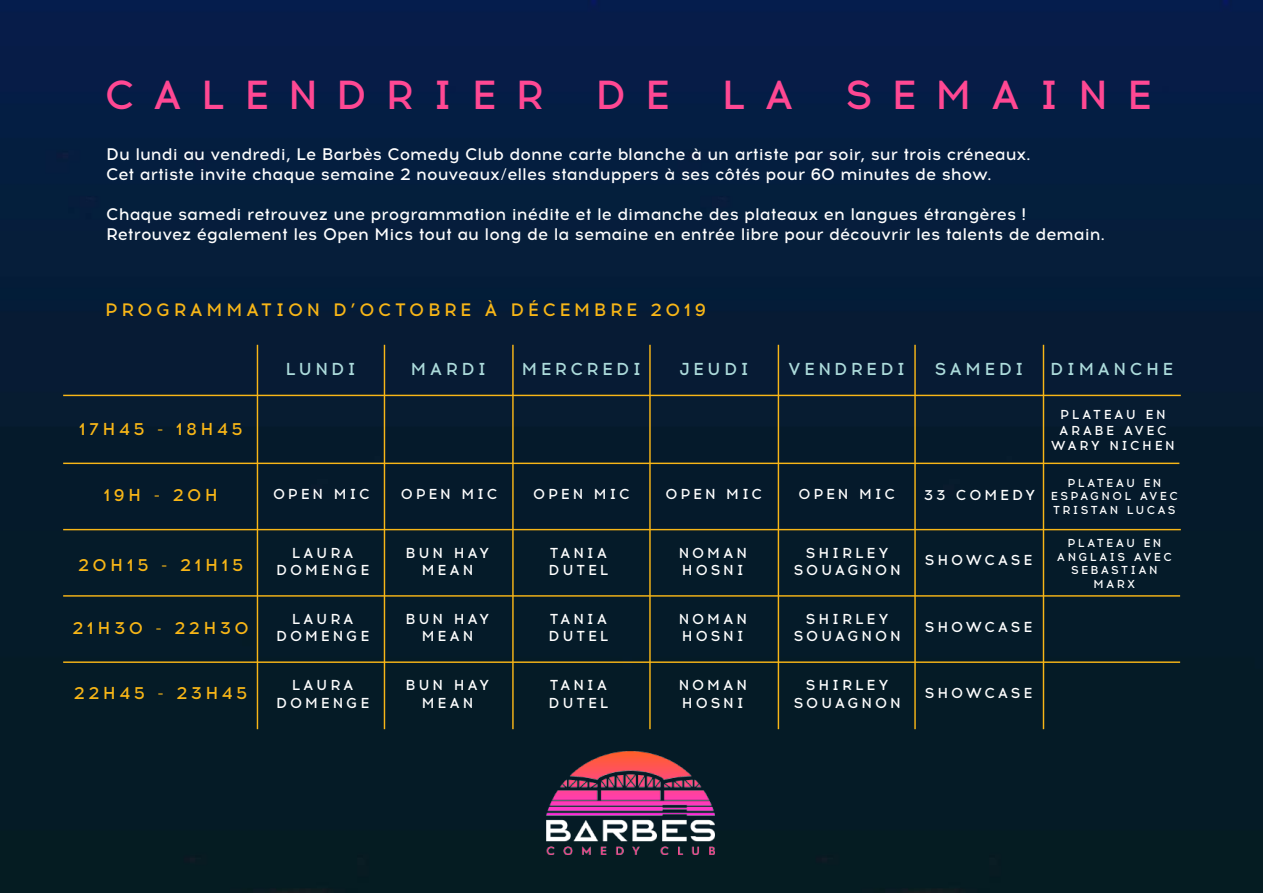
<style>
.page{position:relative;width:1263px;height:893px;background:#fff}
.page>*{position:absolute;margin:0;border:0;box-sizing:border-box;transform-origin:0 0}
.t1{font:500 40.5px "Acrom W00";letter-spacing:.47em;color:#ff4893}
.t2{font:500 18px "Acrom W00";letter-spacing:.2em;color:#f8b617}
.t3{font:500 17.25px "Acrom W00";letter-spacing:.2em;color:#f8b617}
.t4{font:500 17.25px "Acrom W00";letter-spacing:.2em;color:#acdbdb}
.t5{font:500 16.8px/20.1px "Acrom W00";color:#fff}
.t6{font:500 14.4px/17.2px "Acrom W00";letter-spacing:.2em;color:#fff;text-align:center}
.t7{font:500 12.9px/15.6px "Acrom W00";letter-spacing:.2em;color:#fff;text-align:center}
.t8{font:500 11.55px/13.8px "Acrom W00";letter-spacing:.2em;color:#fff;text-align:center}
</style>
<div class="page">
<img style="left:0;top:0;width:1263px;height:893px">
<hr style="left:63px;top:395px;width:1118px;height:1px;background:#f8b617">
<hr style="left:257px;top:345px;width:1px;height:384px;background:#f8b617">
<hr style="left:384px;top:345px;width:1px;height:384px;background:#f8b617">
<hr style="left:649px;top:345px;width:2px;height:384px;background:#f8b617">
<hr style="left:778px;top:345px;width:1px;height:384px;background:#f8b617">
<hr style="left:914px;top:345px;width:2px;height:384px;background:#f8b617">
<hr style="left:1043px;top:345px;width:1px;height:384px;background:#f8b617">
<hr style="left:512px;top:345px;width:2px;height:384px;background:#f8b617">
<hr style="left:63px;top:463px;width:1116px;height:1px;background:#f8b617">
<hr style="left:63px;top:529px;width:1118px;height:1px;background:#f8b617">
<hr style="left:63px;top:595px;width:1117px;height:2px;background:#f8b617">
<hr style="left:63px;top:661px;width:1117px;height:2px;background:#f8b617">
<img style="left:546px;top:752px;width:168px;height:103px">
<h1 class="t1" style="left:105px;top:67px;width:441px">CALENDRIER</h1>
<h1 class="t1" style="left:595px;top:67px;width:76px">D E</h1>
<h1 class="t1" style="left:721px;top:67px;width:74px">L A</h1>
<h1 class="t1" style="left:845px;top:67px;width:308px">SEMAINE</h1>
<p class="t5" style="left:106px;top:144px;width:926px">Du lundi au vendredi, Le Barbès Comedy Club donne carte blanche à un artiste par soir, sur trois créneaux.<br>Cet artiste invite chaque semaine 2 nouveaux/elles standuppers à ses côtés pour 60 minutes de show.</p>
<p class="t5" style="left:106px;top:205px;width:1000px">Chaque samedi retrouvez une programmation inédite et le dimanche des plateaux en langues étrangères !<br>Retrouvez également les Open Mics tout au long de la semaine en entrée libre pour découvrir les talents de demain.</p>
<p class="t2" style="left:105px;top:298px;width:602px">PROGRAMMATION D’OCTOBRE À DÉCEMBRE 2019</p>
<p class="t4" style="left:285px;top:357px;width:72px">LUNDI</p>
<p class="t4" style="left:411px;top:357px;width:77px">MARDI</p>
<p class="t4" style="left:522px;top:357px;width:121px">MERCREDI</p>
<p class="t4" style="left:679px;top:357px;width:71px">JEUDI</p>
<p class="t4" style="left:788px;top:357px;width:119px">VENDREDI</p>
<p class="t4" style="left:935px;top:357px;width:90px">SAMEDI</p>
<p class="t4" style="left:1050px;top:357px;width:125px">DIMANCHE</p>
<p class="t3" style="left:79px;top:417px;width:165px">17H45 - 18H45</p>
<p class="t3" style="left:103px;top:484px;width:116px">19H - 20H</p>
<p class="t3" style="left:78px;top:553px;width:167px">20H15 - 21H15</p>
<p class="t3" style="left:73px;top:616px;width:178px">21H30 - 22H30</p>
<p class="t3" style="left:74px;top:682px;width:175px">22H45 - 23H45</p>
<p class="t6" style="left:273px;top:485px;width:98px">OPEN MIC</p>
<p class="t6" style="left:401px;top:485px;width:98px">OPEN MIC</p>
<p class="t6" style="left:276px;top:545px;width:95px">LAURA<br>DOMENGE</p>
<p class="t6" style="left:276px;top:611px;width:95px">LAURA<br>DOMENGE</p>
<p class="t6" style="left:276px;top:677px;width:95px">LAURA<br>DOMENGE</p>
<p class="t6" style="left:406px;top:545px;width:85px">BUN HAY<br>MEAN</p>
<p class="t6" style="left:406px;top:611px;width:85px">BUN HAY<br>MEAN</p>
<p class="t6" style="left:406px;top:677px;width:85px">BUN HAY<br>MEAN</p>
<p class="t6" style="left:533px;top:485px;width:98px">OPEN MIC</p>
<p class="t6" style="left:665px;top:485px;width:98px">OPEN MIC</p>
<p class="t6" style="left:798px;top:485px;width:98px">OPEN MIC</p>
<p class="t6" style="left:924px;top:486px;width:113px">33 COMEDY</p>
<p class="t6" style="left:549px;top:545px;width:61px;text-align:left">TANIA<br>DUTEL</p>
<p class="t6" style="left:549px;top:611px;width:61px;text-align:left">TANIA<br>DUTEL</p>
<p class="t6" style="left:549px;top:677px;width:61px;text-align:left">TANIA<br>DUTEL</p>
<p class="t6" style="left:679px;top:545px;width:70px;text-align:left">NOMAN<br>HOSNI</p>
<p class="t6" style="left:679px;top:611px;width:70px;text-align:left">NOMAN<br>HOSNI</p>
<p class="t6" style="left:679px;top:677px;width:70px;text-align:left">NOMAN<br>HOSNI</p>
<p class="t6" style="left:794px;top:545px;width:109px">SHIRLEY<br>SOUAGNON</p>
<p class="t6" style="left:794px;top:611px;width:109px">SHIRLEY<br>SOUAGNON</p>
<p class="t6" style="left:794px;top:677px;width:109px">SHIRLEY<br>SOUAGNON</p>
<p class="t6" style="left:925px;top:552px;width:109px">SHOWCASE</p>
<p class="t6" style="left:925px;top:618px;width:109px">SHOWCASE</p>
<p class="t6" style="left:925px;top:684px;width:109px">SHOWCASE</p>
<p class="t7" style="left:1051px;top:407px;width:125px">PLATEAU EN<br>ARABE AVEC<br>WARY NICHEN</p>
<p class="t8" style="left:1051px;top:476px;width:128px">PLATEAU EN<br>ESPAGNOL AVEC<br>TRISTAN LUCAS</p>
<p class="t8" style="left:1057px;top:536px;width:116px">PLATEAU EN<br>ANGLAIS AVEC<br>SEBASTIAN<br>MARX</p>
</div>
